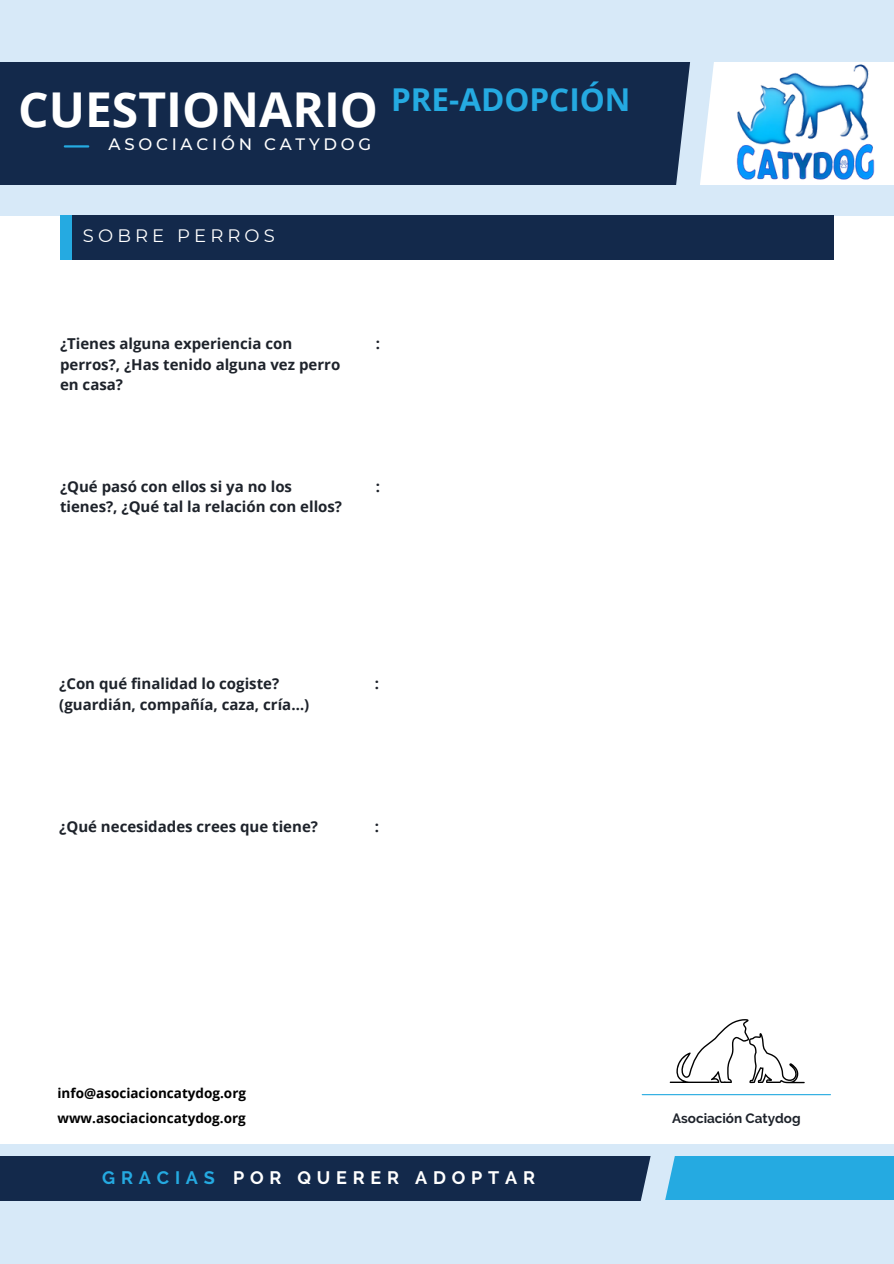
<style>
.page{position:relative;width:894px;height:1264px;background:#fff}
.page>*{position:absolute;margin:0;border:0;box-sizing:border-box;transform-origin:0 0}
.t1{font:700 48px "Open Sans";color:#fff}
.t2{font:700 31.5px "Open Sans";color:#25aae1}
.t3{font:700 18px "Raleway";letter-spacing:.32em;color:#fff}
.t4{font:18px "Montserrat";letter-spacing:.23em;color:#fff}
.t5{font:700 18px "Raleway";letter-spacing:.32em;color:#25aae1}
.t6{font:500 16.5px "Montserrat";letter-spacing:.23em;color:#fff}
.t7{font:700 15px/20.2px "Open Sans";color:#1e232b}
.t8{font:700 13.5px "Open Sans";color:#000}
.t9{font:700 13.5px "Raleway";color:#1e232b}
</style>
<div class="page">
<div style="left:0;top:0;width:893px;height:216px;background:#d7e9f8"></div>
<div style="left:0;top:62px;width:694px;height:123px;background:#13294b"></div>
<hr style="left:65px;top:145px;width:23px;height:2px;background:#25aae1">
<div style="left:0;top:1143px;width:893px;height:120px;background:#d7e9f8"></div>
<div style="left:0;top:1155px;width:656px;height:45px;background:#13294b"></div>
<div style="left:653px;top:1155px;width:240px;height:44px;background:#25aae1"></div>
<hr style="left:642px;top:1094px;width:188px;height:1px;background:#25aae1">
<div style="left:60px;top:216px;width:18px;height:44px;background:#25aae1"></div>
<div style="left:72px;top:216px;width:761px;height:44px;background:#13294b"></div>
<svg style="left:660px;top:62px;width:70px;height:154px"></svg>
<svg style="left:623px;top:1143px;width:68px;height:58px"></svg>
<img style="left:718px;top:62px;width:173px;height:132px">
<svg style="left:669px;top:1019px;width:135px;height:64px"></svg>
<h2 class="t1" style="left:18px;top:76px;width:361px">CUESTIONARIO</h2>
<h3 class="t2" style="left:391px;top:77px;width:241px">PRE-ADOPCIÓN</h3>
<p class="t6" style="left:108px;top:134px;width:264px">ASOCIACIÓN CATYDOG</p>
<p class="t4" style="left:83px;top:225px;width:193px">SOBRE PERROS</p>
<p class="t7" style="left:60px;top:333px;width:234px">¿Tienes alguna experiencia con</p>
<p class="t7" style="left:60px;top:353px;width:282px">perros?, ¿Has tenido alguna vez perro en casa?</p>
<p class="t7" style="left:375px;top:333px;width:6px">:</p>
<p class="t7" style="left:60px;top:476px;width:283px">¿Qué pasó con ellos si ya no los tienes?, ¿Qué tal la relación con ellos?</p>
<p class="t7" style="left:375px;top:476px;width:6px">:</p>
<p class="t7" style="left:59px;top:673px;width:221px">¿Con qué finalidad lo cogiste?</p>
<p class="t7" style="left:59px;top:693px;width:251px">(guardián, compañía, caza, cría…)</p>
<p class="t7" style="left:375px;top:673px;width:6px">:</p>
<p class="t7" style="left:59px;top:816px;width:260px">¿Qué necesidades crees que tiene?</p>
<p class="t7" style="left:375px;top:816px;width:6px">:</p>
<h4 class="t8" style="left:57px;top:1083px;width:190px">info@asociacioncatydog.org</h4>
<p class="t8" style="left:57px;top:1108px;width:190px">www.asociacioncatydog.org</p>
<p class="t5" style="left:102px;top:1166px;width:114px">GRACIAS</p>
<p class="t3" style="left:233px;top:1166px;width:303px">POR QUERER ADOPTAR</p>
<h1 class="t9" style="left:672px;top:1109px;width:130px">Asociación Catydog</h1>
</div>
